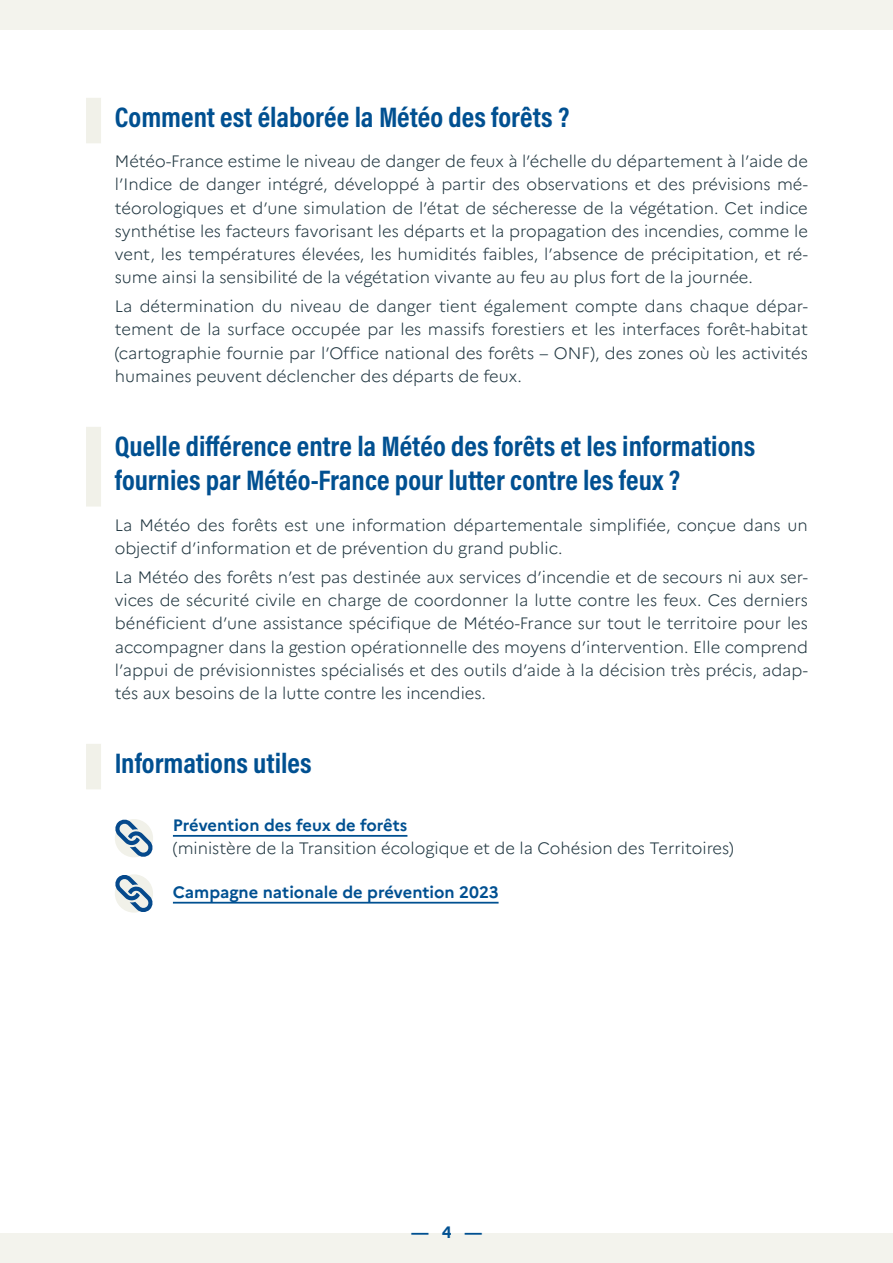
<style>
.page{position:relative;width:893px;height:1263px;background:#fff}
.page>*{position:absolute;margin:0;border:0;box-sizing:border-box;transform-origin:0 0}
.t1{font:700 28.5px/34.2px "Acumin Pro Cond";color:#005091}
.t2{font:300 16.5px/23.1px "Marianne";color:#213741;text-align:justify}
.t3{font:700 16.5px "Marianne";color:#005091}
</style>
<div class="page">
<div style="left:0;top:1233px;width:893px;height:30px;background:#f1f1e9"></div>
<div style="left:0;top:0;width:893px;height:29px;background:#f1f1e9"></div>
<div style="left:86px;top:98px;width:15px;height:45px;background:#f1f1e9"></div>
<div style="left:86px;top:427px;width:15px;height:79px;background:#f1f1e9"></div>
<div style="left:86px;top:744px;width:15px;height:45px;background:#f1f1e9"></div>
<svg style="left:115px;top:819px;width:38px;height:38px"></svg>
<hr style="left:173px;top:835px;width:234px;height:2px;background:#005091">
<svg style="left:115px;top:874px;width:38px;height:39px"></svg>
<hr style="left:173px;top:902px;width:326px;height:1px;background:#005091">
<h1 class="t1" style="left:115px;top:100px;width:456px">Comment est élaborée la Météo des forêts ?</h1>
<p class="t2" style="left:115px;top:150px;width:695px">Météo-France estime le niveau de danger de feux à l’échelle du département à l’aide de l’Indice de danger intégré, développé à partir des observations et des prévisions mé&shy;téorologiques et d’une simulation de l’état de sécheresse de la végétation. Cet indice synthétise les facteurs favorisant les départs et la propagation des incendies, comme le vent, les températures élevées, les humidités faibles, l’absence de précipitation, et ré&shy;sume ainsi la sensibilité de la végétation vivante au feu au plus fort de la journée.</p>
<p class="t2" style="left:115px;top:295px;width:695px">La détermination du niveau de danger tient également compte dans chaque dépar&shy;tement de la surface occupée par les massifs forestiers et les interfaces forêt-habitat (cartographie fournie par l’Office national des forêts – ONF), des zones où les activités humaines peuvent déclencher des départs de feux.</p>
<h1 class="t1" style="left:115px;top:429px;width:642px">Quelle différence entre la Météo des forêts et les informations fournies par Météo-France pour lutter contre les feux ?</h1>
<p class="t2" style="left:115px;top:513px;width:695px">La Météo des forêts est une information départementale simplifiée, conçue dans un objectif d’information et de prévention du grand public.</p>
<p class="t2" style="left:115px;top:566px;width:695px">La Météo des forêts n’est pas destinée aux services d’incendie et de secours ni aux ser&shy;vices de sécurité civile en charge de coordonner la lutte contre les feux. Ces derniers bénéficient d’une assistance spécifique de Météo-France sur tout le territoire pour les accompagner dans la gestion opérationnelle des moyens d’intervention. Elle comprend l’appui de prévisionnistes spécialisés et des outils d’aide à la décision très précis, adap&shy;tés aux besoins de la lutte contre les incendies.</p>
<h1 class="t1" style="left:115px;top:746px;width:198px">Informations utiles</h1>
<p class="t3" style="left:173px;top:815px;width:236px">Prévention des feux de forêts</p>
<p class="t2" style="left:173px;top:837px;width:562px">(ministère de la Transition écologique et de la Cohésion des Territoires)</p>
<p class="t3" style="left:173px;top:882px;width:327px">Campagne nationale de prévention 2023</p>
<p class="t3" style="left:411px;top:1222px;width:73px">— 4 —</p>
</div>
